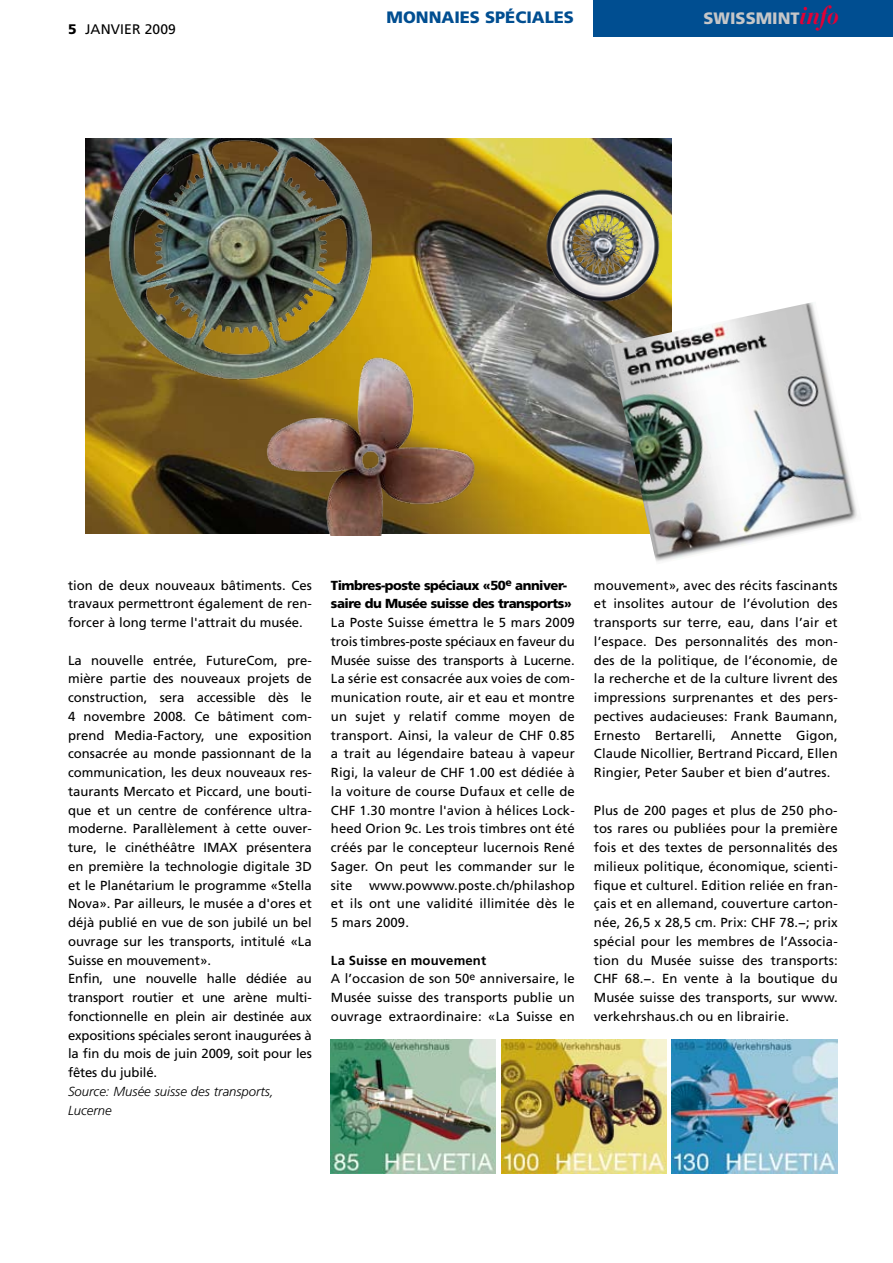
<style>
.page{position:relative;width:893px;height:1263px;background:#fff}
.page>*{position:absolute;margin:0;border:0;box-sizing:border-box;transform-origin:0 0}
.t1{font:900 16.5px "Frutiger";color:#004e91}
.t2{font:900 16.5px "Frutiger";color:#c5c6c8}
.t3{font:13.8px "Frutiger";letter-spacing:.01em;color:#000}
.t4{font:13.2px/18.8px "Frutiger";color:#000;text-align:justify}
.t5{font:900 13.2px/18.6px "Frutiger";letter-spacing:-.04em;color:#000}
.t6{font:italic 300 13.2px/18.8px "Frutiger";color:#000}
.s1{font-weight:900}
.s2{font-family:"Bauer Bodoni";font-weight:700;font-style:italic;font-size:25.5px;color:#e20036}
.s3{font-weight:700}
</style>
<div class="page">
<div style="left:594px;top:0;width:299px;height:36px;background:#004e91"></div>
<img style="left:331px;top:1040px;width:165px;height:134px">
<img style="left:501px;top:1040px;width:165px;height:134px">
<img style="left:672px;top:1040px;width:166px;height:134px">
<img style="left:85px;top:139px;width:587px;height:395px">
<img style="left:610px;top:302px;width:247px;height:260px">
<img style="left:104px;top:139px;width:274px;height:247px">
<img style="left:264px;top:355px;width:212px;height:180px">
<img style="left:545px;top:188px;width:116px;height:115px">
<p class="t3" style="left:68px;top:21px;width:109px"><span class="s1">5</span> JANVIER 2009</p>
<p class="t1" style="left:387px;top:8px;width:188px">Monnaies spécialeS</p>
<p class="t2" style="left:703px;top:9px;width:138px">swissmint<span class="s2">info</span></p>
<p class="t4" style="left:68px;top:575px;width:245px">tion de deux nouveaux bâtiments. Ces travaux permettront également de ren&shy;forcer à long terme l'attrait du musée.</p>
<p class="t4" style="left:68px;top:650px;width:245px;text-align:left">La nouvelle entrée, FutureCom, pre&shy;mière partie des nouveaux projets de construction, sera accessible dès le 4 novembre 2008. Ce bâtiment com&shy;prend Media-Factory, une exposition consacrée au monde passionnant de la communication, les deux nouveaux res&shy;taurants Mercato et Piccard, une bouti&shy;que et un centre de conférence ultra&shy;moderne. Parallèlement à cette ouver&shy;ture, le cinéthéâtre IMAX présentera en première la technologie digitale 3D et le Planétarium le programme «Stella Nova». Par ailleurs, le musée a d'ores et déjà publié en vue de son jubilé un bel ouvrage sur les transports, intitulé «La Suisse en mouvement».<br>Enfin, une nouvelle halle dédiée au transport routier et une arène multi&shy;fonctionnelle en plein air destinée aux expositions spéciales seront inaugurées à la fin du mois de juin 2009, soit pour les fêtes du jubilé.</p>
<p class="t6" style="left:68px;top:1082px;width:207px">Source: Musée suisse des transports,<br>Lucerne</p>
<p class="t5" style="left:331px;top:575px;width:242px">Timbres-poste spéciaux «50<sup>e</sup> anniver&shy;saire du Musée suisse des transports»</p>
<p class="t4" style="left:331px;top:613px;width:245px">La Poste Suisse émettra le 5 mars 2009 trois timbres-poste spéciaux en faveur du Musée suisse des transports à Lucerne.<br>La série est consacrée aux voies de com&shy;munication route, air et eau et montre un sujet y relatif comme moyen de transport. Ainsi, la valeur de CHF 0.85 a trait au légendaire bateau à vapeur Rigi, la valeur de CHF 1.00 est dédiée à la voiture de course Dufaux et celle de CHF 1.30 montre l'avion à hélices Lock&shy;heed Orion 9c. Les trois timbres ont été créés par le concepteur lucernois René Sager. On peut les commander sur le site</p>
<p class="t4" style="left:331px;top:875px;width:245px;text-indent:38px">www.powww.poste.ch/philashop et ils ont une validité illimitée dès le 5 mars 2009.</p>
<p class="t4" style="left:331px;top:950px;width:245px;text-align:left"><span class="s3">La Suisse en mouvement<br></span>A l’occasion de son 50<sup>e</sup> anniversaire, le Musée suisse des transports publie un ouvrage extraordinaire: «La Suisse en</p>
<p class="t4" style="left:594px;top:575px;width:245px">mouvement», avec des récits fascinants et insolites autour de l’évolution des transports sur terre, eau, dans l’air et l’espace. Des personnalités des mon&shy;des de la politique, de l’économie, de la recherche et de la culture livrent des impressions surprenantes et des pers&shy;pectives audacieuses: Frank Baumann, Ernesto Bertarelli, Annette Gigon, Claude Nicollier, Bertrand Piccard, Ellen Ringier, Peter Sauber et bien d’autres.</p>
<p class="t4" style="left:594px;top:800px;width:245px">Plus de 200 pages et plus de 250 pho&shy;tos rares ou publiées pour la première fois et des textes de personnalités des milieux politique, économique, scienti&shy;fique et culturel. Edition reliée en fran&shy;çais et en allemand, couverture carton&shy;née, 26,5 x 28,5 cm. Prix: CHF 78.−; prix spécial pour les membres de l’Associa&shy;tion du Musée suisse des transports:<br>CHF 68.−. En vente à la boutique du Musée suisse des transports, sur www. verkehrshaus.ch ou en librairie.</p>
</div>
